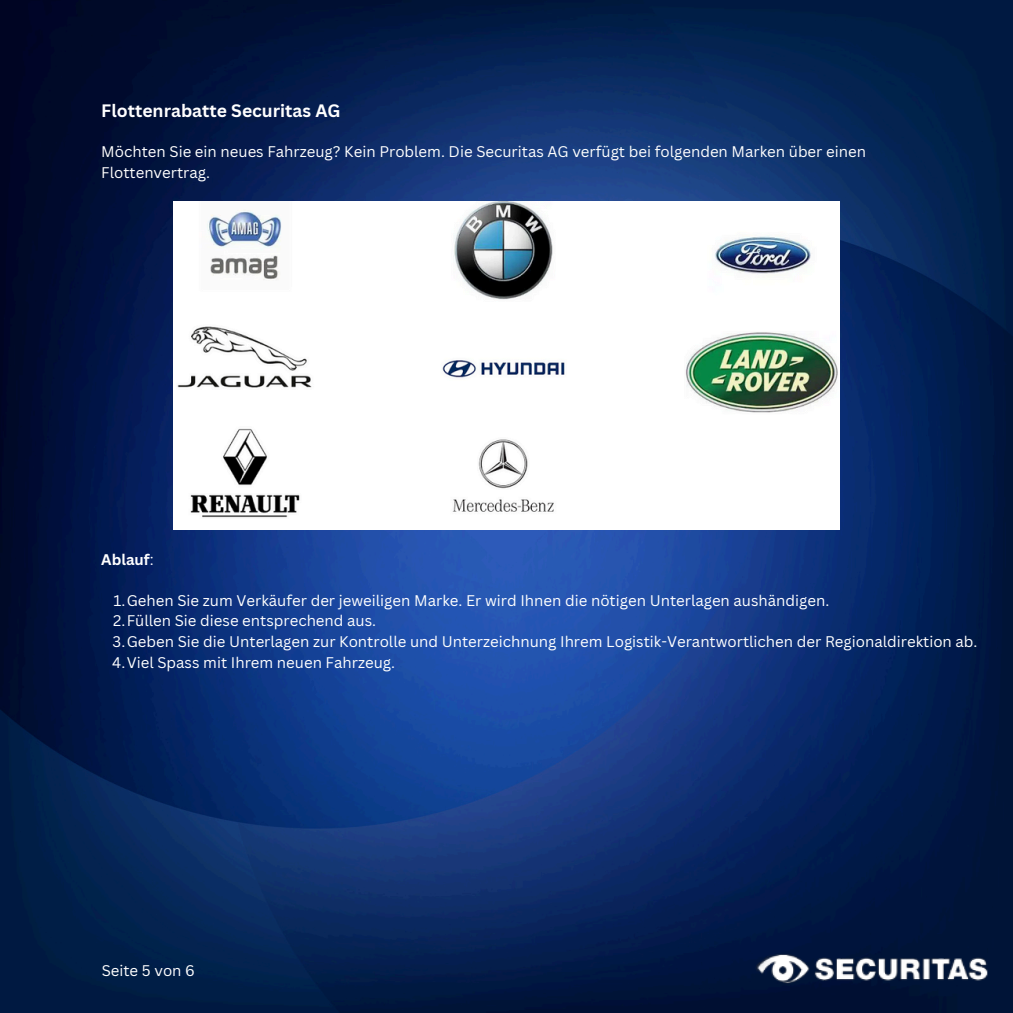
<style>
.page{position:relative;width:1013px;height:1013px;background:#fff}
.page>*{position:absolute;margin:0;border:0;box-sizing:border-box;transform-origin:0 0}
.t1{font:700 17.5px "Canva Sans";color:#fff}
.t2{font:15px/20.6px "Canva Sans";color:#fff}
.t3{font:700 15px "Canva Sans";color:#fff}
.s1{font-weight:400}
</style>
<div class="page">
<img style="left:0;top:0;width:1012px;height:1012px">
<img style="left:755px;top:947px;width:244px;height:44px">
<img style="left:173px;top:202px;width:667px;height:327px">
<p class="t1" style="left:101px;top:99px;width:241px">Flottenrabatte Securitas AG</p>
<p class="t2" style="left:101px;top:141px;width:766px">Möchten Sie ein neues Fahrzeug? Kein Problem. Die Securitas AG verfügt bei folgenden Marken über einen<br>Flottenvertrag.</p>
<p class="t3" style="left:101px;top:548px;width:54px">Ablauf<span class="s1">:</span></p>
<p class="t2" style="left:113px;top:589px;width:717px">1.Gehen Sie zum Verkäufer der jeweiligen Marke. Er wird Ihnen die nötigen Unterlagen aushändigen.</p>
<p class="t2" style="left:113px;top:610px;width:264px">2.Füllen Sie diese entsprechend aus.</p>
<p class="t2" style="left:113px;top:631px;width:866px">3.Geben Sie die Unterlagen zur Kontrolle und Unterzeichnung Ihrem Logistik-Verantwortlichen der Regionaldirektion ab.</p>
<p class="t2" style="left:112px;top:651px;width:284px">4.Viel Spass mit Ihrem neuen Fahrzeug.</p>
<p class="t2" style="left:102px;top:959px;width:95px">Seite 5 von 6</p>
</div>
